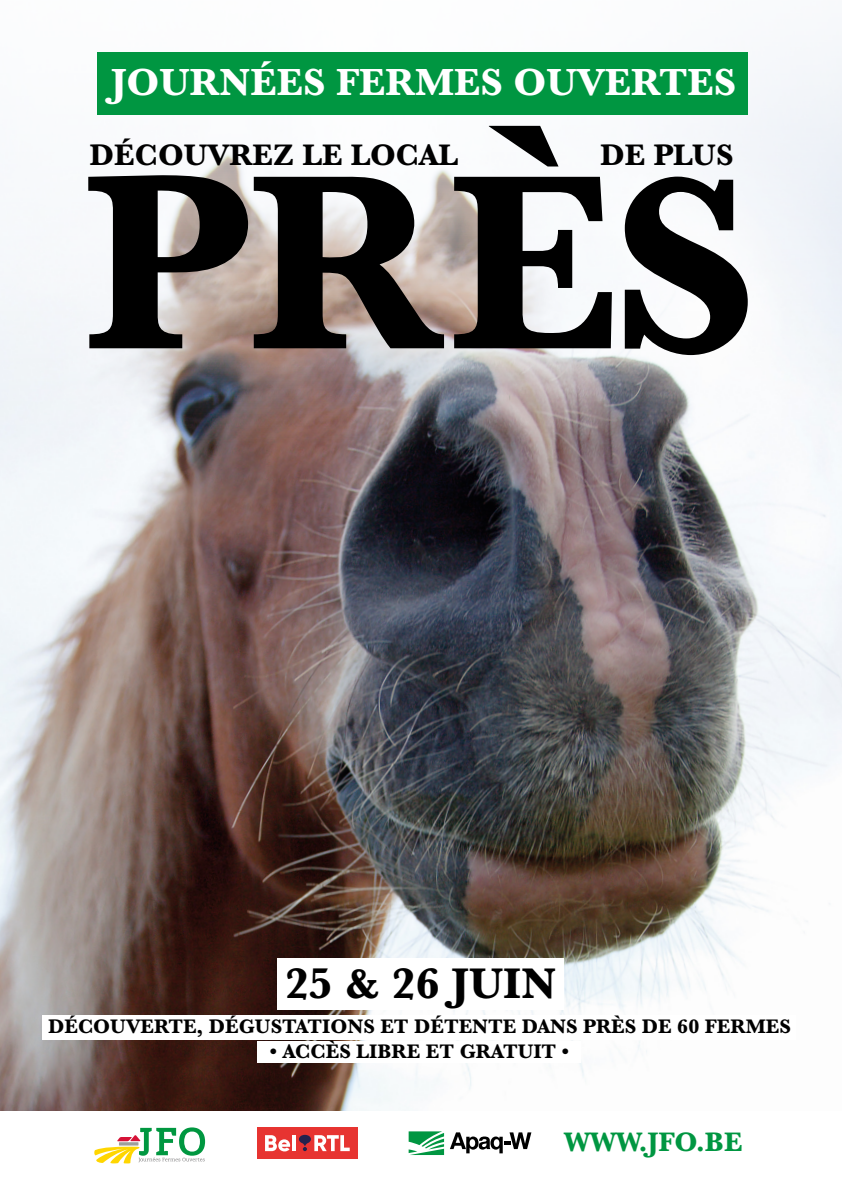
<style>
.page{position:relative;width:842px;height:1191px;background:#fff}
.page>*{position:absolute;margin:0;border:0;box-sizing:border-box;transform-origin:0 0}
.t1{font:700 258.9px "Baskerville MT Std";color:#000}
.t2{font:700 44.5px "Baskerville MT Std";color:#000}
.t3{font:700 39.3px "Baskerville MT Std";color:#fff}
.t4{font:700 30.9px "Baskerville MT Std";color:#000}
.t5{font:700 27.8px "Baskerville MT Std";color:#009641}
.t6{font:700 20.4px "Baskerville MT Std";color:#000}
.s1{font-size:259.3px}
</style>
<div class="page">
<img style="left:0;top:444px;width:842px;height:667px">
<svg style="left:0;top:46px;width:842px;height:398px;fill:#f3f6fa"></svg>
<div style="left:97px;top:52px;width:650px;height:62px;background:#009641"></div>
<svg style="left:450px;top:1132px;width:81px;height:21px"></svg>
<svg style="left:409px;top:1131px;width:35px;height:24px"></svg>
<svg style="left:94px;top:1127px;width:111px;height:36px"></svg>
<hr style="left:119px;top:1142px;width:19px;height:3px;background:#9e9e9c">
<div style="left:257px;top:1127px;width:100px;height:32px;background:#e73431"></div>
<svg style="left:265px;top:1135px;width:25px;height:16px"></svg>
<hr style="left:292px;top:1135px;width:3px;height:16px;background:#fff">
<svg style="left:299px;top:1134px;width:51px;height:17px"></svg>
<div style="left:43px;top:1015px;width:753px;height:24px;background:#fff"></div>
<div style="left:258px;top:1041px;width:323px;height:21px;background:#fff"></div>
<div style="left:278px;top:958px;width:286px;height:52px;background:#fff"></div>
<h3 class="t3" style="left:111px;top:60px;width:626px">JOURNÉES FERMES OUVERTES</h3>
<h1 class="t1" style="left:84px;top:118px;width:674px">PRÈ<span class="s1">S</span></h1>
<h3 class="t4" style="left:90px;top:138px;width:370px">DÉCOUVREZ LE LOCAL</h3>
<h3 class="t4" style="left:600px;top:138px;width:135px">DE PLUS</h3>
<h2 class="t2" style="left:285px;top:958px;width:273px">25 &amp; 26 JUIN</h2>
<p class="t6" style="left:48px;top:1015px;width:744px">DÉCOUVERTE, DÉGUSTATIONS ET DÉTENTE DANS PRÈS DE 60 FERMES</p>
<p class="t6" style="left:270px;top:1039px;width:300px">• ACCÈS LIBRE ET GRATUIT •</p>
<h3 class="t5" style="left:564px;top:1126px;width:180px">WWW.JFO.BE</h3>
</div>
